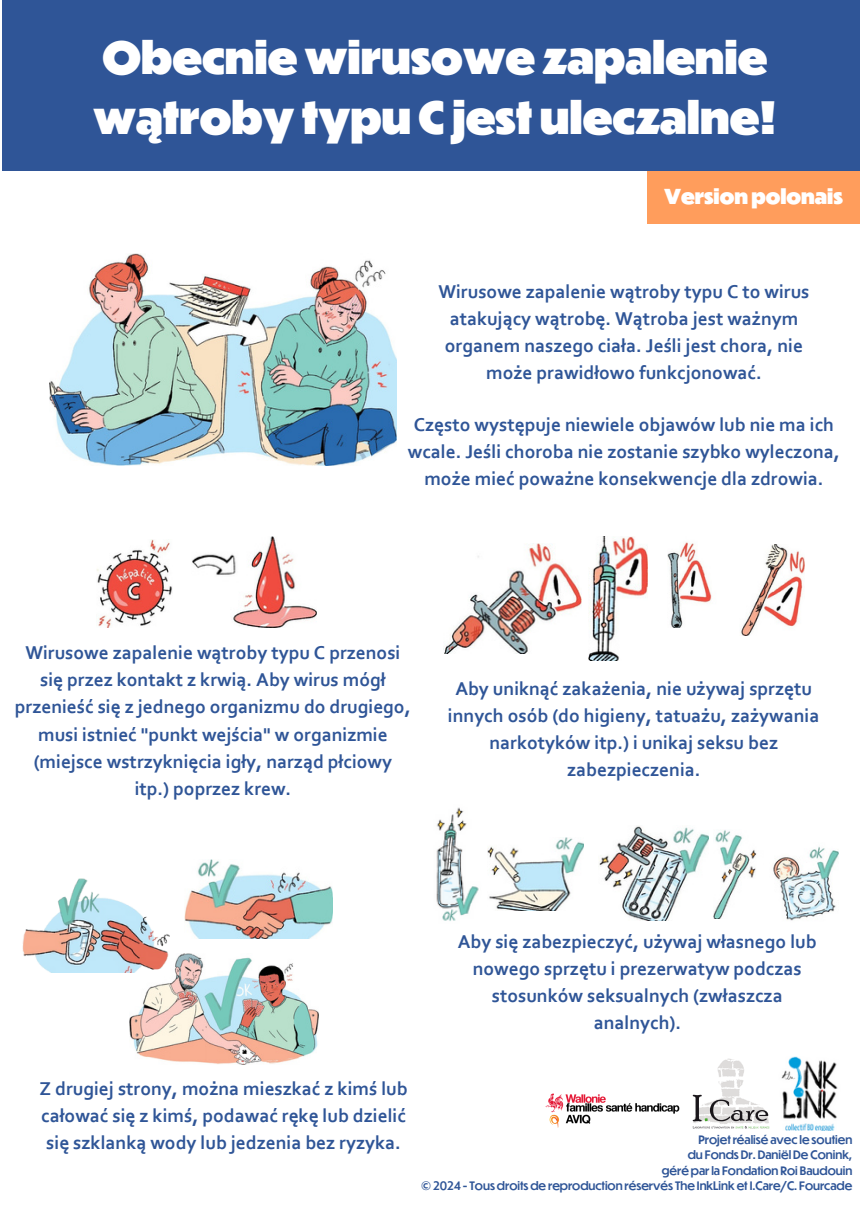
<style>
.page{position:relative;width:861px;height:1214px;background:#fff}
.page>*{position:absolute;margin:0;border:0;box-sizing:border-box;transform-origin:0 0}
.t1{font:900 43.6px/60.8px "Dunbar Tall";color:#fff}
.t2{font:900 20.2px "Dunbar Tall";color:#fff}
.t3{font:700 19.4px/27px "Corbel";color:#2f5597;text-align:center}
.t4{font:500 11.4px "Dunbar Tall";color:#2f5597}
</style>
<div class="page">
<img style="left:50px;top:254px;width:346px;height:211px">
<img style="left:97px;top:539px;width:75px;height:89px">
<img style="left:192px;top:537px;width:125px;height:91px">
<img style="left:129px;top:953px;width:189px;height:111px">
<img style="left:184px;top:859px;width:149px;height:79px">
<img style="left:23px;top:878px;width:147px;height:94px">
<img style="left:444px;top:544px;width:138px;height:109px">
<img style="left:667px;top:542px;width:45px;height:86px">
<img style="left:589px;top:537px;width:58px;height:123px">
<img style="left:740px;top:544px;width:65px;height:91px">
<img style="left:436px;top:807px;width:43px;height:114px">
<img style="left:487px;top:837px;width:97px;height:74px">
<img style="left:599px;top:826px;width:110px;height:94px">
<img style="left:773px;top:846px;width:66px;height:75px">
<img style="left:714px;top:830px;width:43px;height:89px">
<div style="left:2px;top:0;width:858px;height:171px;background:#2f5597"></div>
<div style="left:647px;top:171px;width:213px;height:52px;background:#ff9d5c"></div>
<img style="left:781px;top:1056px;width:57px;height:74px">
<img style="left:692px;top:1058px;width:78px;height:71px">
<img style="left:545px;top:1093px;width:135px;height:35px">
<p class="t1" style="left:94px;top:25px;width:684px">Obecnie wirusowe zapalenie wątroby typu C jest uleczalne!</p>
<p class="t2" style="left:664px;top:182px;width:180px">Version polonais</p>
<h2 class="t3" style="left:438px;top:280px;width:373px">Wirusowe zapalenie wątroby typu C to wirus atakujący wątrobę. Wątroba jest ważnym organem naszego ciała. Jeśli jest chora, nie może prawidłowo funkcjonować.</h2>
<p class="t3" style="left:408px;top:413px;width:434px">Często występuje niewiele objawów lub nie ma ich wcale. Jeśli choroba nie zostanie szybko wyleczona, może mieć poważne konsekwencje dla zdrowia.</p>
<p class="t3" style="left:15px;top:641px;width:398px">Wirusowe zapalenie wątroby typu C przenosi się przez kontakt z krwią. Aby wirus mógł przenieść się z jednego organizmu do drugiego, musi istnieć "punkt wejścia" w organizmie (miejsce wstrzyknięcia igły, narząd płciowy itp.) poprzez krew.</p>
<p class="t3" style="left:448px;top:676px;width:373px">Aby uniknąć zakażenia, nie używaj sprzętu innych osób (do higieny, tatuażu, zażywania narkotyków itp.) i unikaj seksu bez zabezpieczenia.</p>
<p class="t3" style="left:458px;top:930px;width:360px">Aby się zabezpieczyć, używaj własnego lub nowego sprzętu i prezerwatyw podczas stosunków seksualnych (zwłaszcza analnych).</p>
<p class="t3" style="left:40px;top:1077px;width:370px;text-align:justify">Z drugiej strony, można mieszkać z kimś lub całować się z kimś, podawać rękę lub dzielić się szklanką wody lub jedzenia bez ryzyka.</p>
<p class="t4" style="left:698px;top:1131px;width:155px">Projet réalisé avec le soutien</p>
<h2 class="t4" style="left:688px;top:1147px;width:166px">du Fonds Dr. Daniël De Conink,</h2>
<p class="t4" style="left:662px;top:1162px;width:192px">géré par la Fondation Roi Baudouin</p>
<p class="t4" style="left:421px;top:1177px;width:433px">© 2024 - Tous droits de reproduction réservés The InkLink et I.Care/C. Fourcade</p>
</div>
